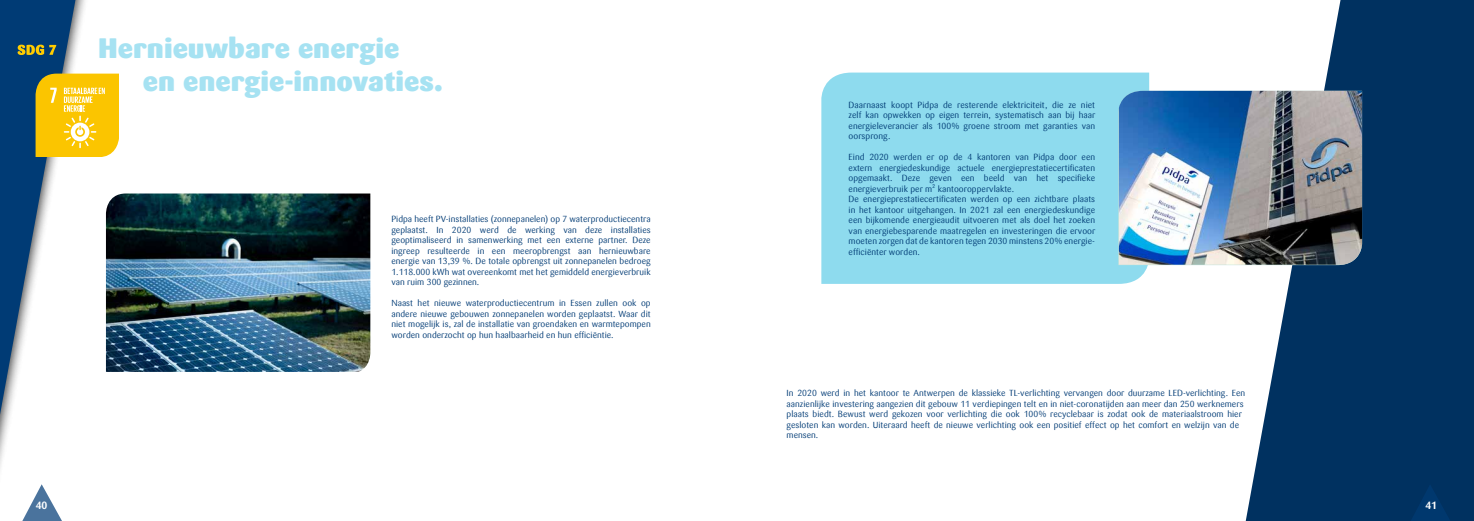
<style>
.page{position:relative;width:1474px;height:521px;background:#fff}
.page>*{position:absolute;margin:0;border:0;box-sizing:border-box;transform-origin:0 0}
.t1{font:900 28px/33.6px "Sari Offc";color:#a6e2f2}
.t2{font:700 10.5px "Sari Offc";color:#fff}
.t3{font:8.75px/10.5px "Sari Offc";color:#003b75;text-align:justify}
</style>
<div class="page">
<svg style="left:0;top:0;width:75px;height:415px"></svg>
<svg style="left:36px;top:74px;width:83px;height:83px;background:#f8ca1e"></svg>
<div style="left:821px;top:73px;width:328px;height:211px;background:#8edbee"></div>
<svg style="left:1245px;top:0;width:228px;height:521px;fill:#003160"></svg>
<img style="left:1118px;top:91px;width:243px;height:174px">
<svg style="left:1410px;top:484px;width:40px;height:37px"></svg>
<svg style="left:22px;top:484px;width:40px;height:37px"></svg>
<svg style="left:18px;top:45px;width:38px;height:10px"></svg>
<img style="left:106px;top:193px;width:264px;height:179px">
<h1 class="t1" style="left:143px;top:31px;width:301px;text-indent:-45px">Hernieuwbare energie<br>en energie-innovaties.</h1>
<p class="t3" style="left:391px;top:214px;width:261px">Pidpa heeft PV-installaties (zonnepanelen) op 7 waterproductiecentra geplaatst. In 2020 werd de werking van deze installaties geoptimaliseerd in samenwerking met een externe partner. Deze ingreep resulteerde in een meeropbrengst aan hernieuwbare energie van 13,39 %. De totale opbrengst uit zonnepanelen bedroeg 1.118.000 kWh wat overeenkomt met het gemiddeld energieverbruik van ruim 300 gezinnen.</p>
<p class="t3" style="left:391px;top:298px;width:261px">Naast het nieuwe waterproductiecentrum in Essen zullen ook op andere nieuwe gebouwen zonnepanelen worden geplaatst. Waar dit niet mogelijk is, zal de installatie van groendaken en warmtepompen worden onderzocht op hun haalbaarheid en hun efficiëntie.</p>
<p class="t3" style="left:848px;top:99px;width:248px">Daarnaast koopt Pidpa de resterende elektriciteit, die ze niet zelf kan opwekken op eigen terrein, systematisch aan bij haar energieleverancier als 100% groene stroom met garanties van oorsprong.</p>
<p class="t3" style="left:848px;top:152px;width:248px;text-align:left">Eind 2020 werden er op de 4 kantoren van Pidpa door een extern energiedeskundige actuele energieprestatiecertificaten opgemaakt. Deze geven een beeld van het specifieke energieverbruik per m² kantooroppervlakte.<br>De energieprestatiecertificaten werden op een zichtbare plaats in het kantoor uitgehangen. In 2021 zal een energiedeskundige een bijkomende energieaudit uitvoeren met als doel het zoeken van energiebesparende maatregelen en investeringen die ervoor moeten zorgen dat de kantoren tegen 2030 minstens 20% energie&shy;efficiënter worden.</p>
<p class="t3" style="left:786px;top:388px;width:460px;text-align:left">In 2020 werd in het kantoor te Antwerpen de klassieke TL-verlichting vervangen door duurzame LED-verlichting. Een aanzienlijke investering aangezien dit gebouw 11 verdiepingen telt en in niet-coronatijden aan meer dan 250 werknemers plaats biedt. Bewust werd gekozen voor verlichting die ook 100% recyclebaar is zodat ook de materiaalstroom hier gesloten kan worden. Uiteraard heeft de nieuwe verlichting ook een positief effect op het comfort en welzijn van de mensen.</p>
<p class="t2" style="left:36px;top:498px;width:13px">40</p>
<p class="t2" style="left:1425px;top:498px;width:13px">41</p>
</div>
